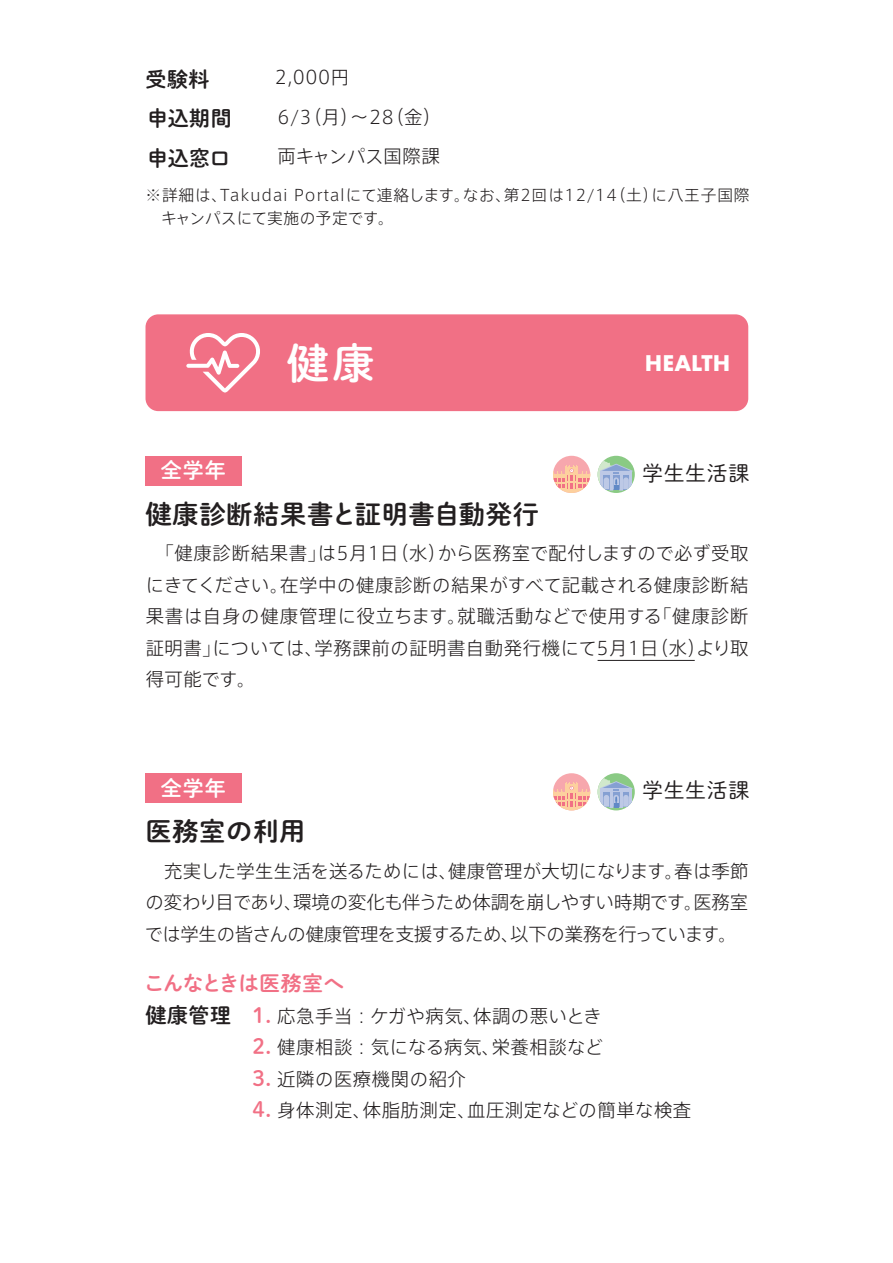
<style>
.page{position:relative;width:893px;height:1263px;background:#fff}
.page>*{position:absolute;margin:0;border:0;box-sizing:border-box;transform-origin:0 0}
.t1{font:42px "Shuei M Go Std B";color:#fff}
.t2{font:26.25px "Shuei M Go Std B";letter-spacing:.025em;color:#231f20}
.t3{font:21px "Shuei M Go Std B";letter-spacing:.025em;color:#231f20}
.t4{font:21px "Shuei M Go Std B";letter-spacing:-.035em;color:#f17085}
.t5{font:21px "Shuei M Go Std L";letter-spacing:.025em;color:#231f20}
.t6{font:21px "Shuei M Go Std B";letter-spacing:.05em;color:#fff}
.t7{font:700 21px "Futura";color:#fff}
.t8{font:300 18.3px/31.5px "Axis Std";letter-spacing:.02em;color:#231f20;text-align:justify}
.t9{font:300 18.3px "Axis Std";color:#231f20}
.t10{font:300 15.75px/23.7px "Axis Std";letter-spacing:.05em;color:#231f20}
.s1{font-family:"Shuei M Go Std B";font-weight:400;font-size:21px;color:#f17085}
</style>
<div class="page">
<svg style="left:553px;top:773px;width:38px;height:37px"></svg>
<svg style="left:598px;top:773px;width:37px;height:37px"></svg>
<div style="left:146px;top:773px;width:96px;height:30px;background:#f17085"></div>
<div style="left:145px;top:314px;width:603px;height:97px;background:#f17085;border-radius:13px"></div>
<svg style="left:186px;top:333px;width:74px;height:59px"></svg>
<svg style="left:553px;top:456px;width:38px;height:37px"></svg>
<svg style="left:598px;top:456px;width:37px;height:37px"></svg>
<div style="left:146px;top:456px;width:96px;height:29px;background:#f17085"></div>
<hr style="left:598px;top:660px;width:97px;height:1px;background:#231f20">
<p class="t3" style="left:145px;top:63px;width:66px">受験料</p>
<p class="t8" style="left:275px;top:60px;width:76px">2,000円</p>
<p class="t3" style="left:147px;top:103px;width:86px">申込期間</p>
<p class="t8" style="left:277px;top:100px;width:166px">6/3（月）～28（金）</p>
<p class="t3" style="left:147px;top:142px;width:85px">申込窓口</p>
<p class="t9" style="left:277px;top:143px;width:164px">両キャンパス国際課</p>
<p class="t10" style="left:145px;top:182px;width:606px">※詳細は、Takudai Portalにて連絡します。なお、第2回は12/14（土）に八王子国際　キャンパスにて実施の予定です。</p>
<h1 class="t1" style="left:287px;top:332px;width:90px">健康</h1>
<p class="t7" style="left:645px;top:348px;width:87px">HEALTH</p>
<p class="t6" style="left:161px;top:455px;width:67px">全学年</p>
<p class="t5" style="left:642px;top:457px;width:109px">学生生活課</p>
<h2 class="t2" style="left:146px;top:494px;width:395px">健康診断結果書と証明書自動発行</h2>
<p class="t8" style="left:145px;top:536px;width:604px">　「健康診断結果書」は5月1日（水）から医務室で配付しますので必ず受取にきてください。在学中の健康診断の結果がすべて記載される健康診断結果書は自身の健康管理に役立ちます。就職活動などで使用する「健康診断証明書」については、学務課前の証明書自動発行機にて5月1日（水）より取得可能です。</p>
<p class="t6" style="left:161px;top:772px;width:67px">全学年</p>
<p class="t5" style="left:642px;top:775px;width:109px">学生生活課</p>
<h2 class="t2" style="left:145px;top:812px;width:162px">医務室の利用</h2>
<p class="t8" style="left:145px;top:854px;width:605px">　充実した学生生活を送るためには、健康管理が大切になります。春は季節の変わり目であり、環境の変化も伴うため体調を崩しやすい時期です。医務室では学生の皆さんの健康管理を支援するため、以下の業務を行っています。</p>
<p class="t4" style="left:144px;top:967px;width:202px">こんなときは医務室へ</p>
<p class="t8" style="left:248px;top:999px;width:355px"><span class="s1">１.</span> 応急手当 : ケガや病気、体調の悪いとき</p>
<p class="t8" style="left:252px;top:1030px;width:352px"><span class="s1">2.</span> 健康相談 : 気になる病気、栄養相談など</p>
<p class="t8" style="left:252px;top:1062px;width:215px"><span class="s1">3.</span> 近隣の医療機関の紹介</p>
<p class="t8" style="left:252px;top:1093px;width:440px"><span class="s1">4.</span> 身体測定、体脂肪測定、血圧測定などの簡単な検査</p>
<p class="t3" style="left:145px;top:999px;width:87px">健康管理</p>
</div>
